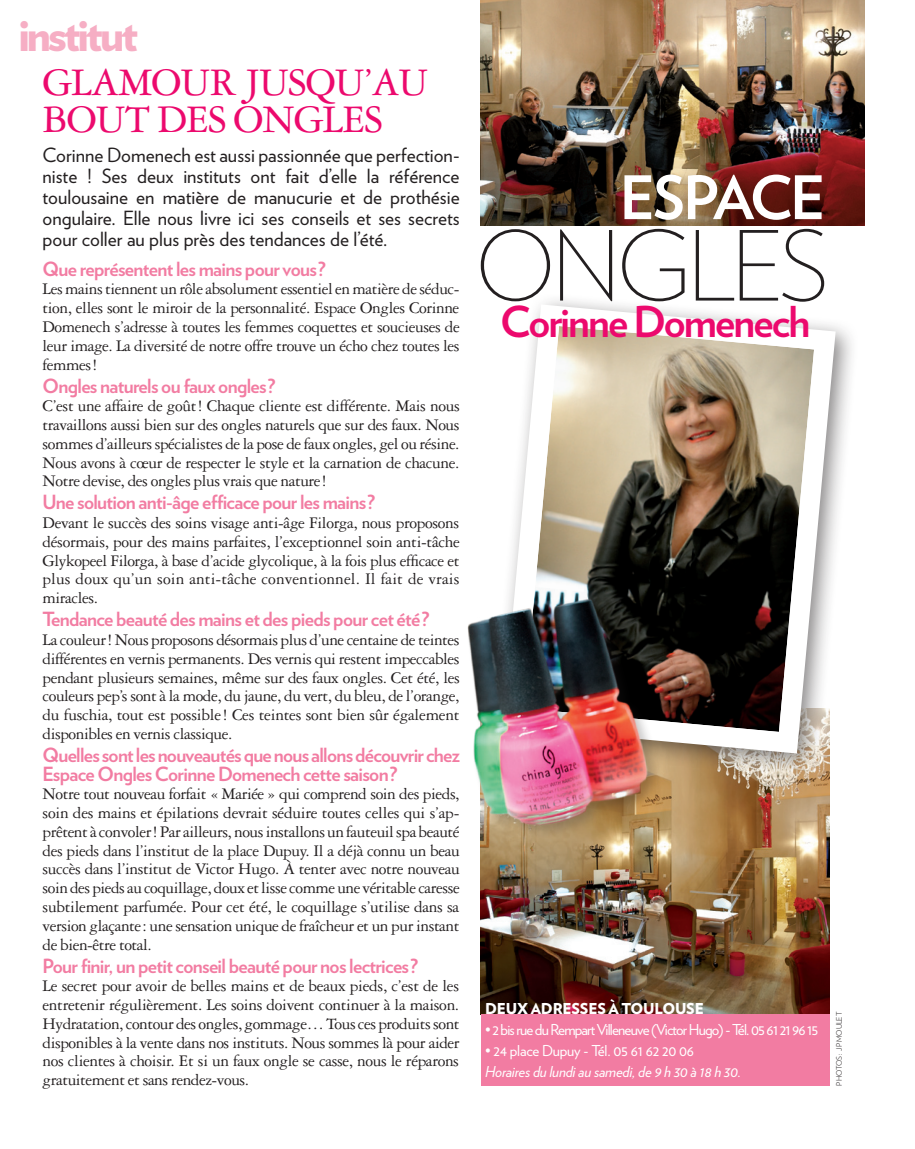
<style>
.page{position:relative;width:915px;height:1149px;background:#fff}
.page>*{position:absolute;margin:0;border:0;box-sizing:border-box;transform-origin:0 0}
.TITRE_LIGHT{font:200 96.15px "Verlag";letter-spacing:-.05em;color:#231f20}
.TITRE_LIGHT-2{font:700 59.7px "Verlag";letter-spacing:-.04em;color:#fff}
.t1{font:900 45px "Verlag";letter-spacing:-.075em;color:#f6aec4}
.TITRE_LIGHT-3{font:700 42.45px "Verlag";letter-spacing:-.045em;color:#ec096d}
.Redac___Texte_normal{font:41.55px/37px "Garamond Three";letter-spacing:-.025em;color:#ec096d}
.Inter{font:700 19.5px/18.8px "Verlag";letter-spacing:-.035em;color:#f27ca2}
.chapo{font:19.5px/21px "Verlag";color:#231f20;text-align:justify}
.Redac___Texte_normal-2{font:17.25px/18.8px "Garamond Three";letter-spacing:-.025em;color:#231f20;text-align:justify}
.ADN_Adresse{font:15px "Verlag";letter-spacing:-.055em;color:#fff}
.ADN_Adresse-2{font:italic 15px "Verlag";letter-spacing:-.015em;color:#fff}
.ADN_Adresse-3{font:15px "Verlag";letter-spacing:-.015em;color:#fff}
.ADN_Adresse-4{font:900 15px "Verlag";letter-spacing:-.015em;color:#fff}
.Rédac___Crédit_photo{font:300 7.5px "Verlag";letter-spacing:-.015em;color:#231f20}
</style>
<div class="page">
<img style="left:480px;top:777px;width:349px;height:236px">
<div style="left:490px;top:293px;width:369px;height:484px;background:#231f20;opacity:.55"></div>
<svg style="left:491px;top:293px;width:355px;height:471px"></svg>
<img style="left:480px;top:0;width:384px;height:225px">
<div style="left:480px;top:1013px;width:349px;height:71px;background:#f27ca2"></div>
<div style="left:465px;top:596px;width:196px;height:242px;background:#231f20;opacity:.25"></div>
<img style="left:465px;top:595px;width:192px;height:234px">
<p class="t1" style="left:18px;top:-2px;width:122px">institut</p>
<p class="Redac___Texte_normal" style="left:43px;top:64px;width:387px">GLAMOUR JUSQU’AU<br>BOUT DES ONGLES</p>
<p class="chapo" style="left:43px;top:143px;width:418px">Corinne Domenech est aussi passionnée que perfection&shy;niste ! Ses deux instituts ont fait d’elle la référence toulousaine en matière de manucurie et de prothésie ongulaire. Elle nous livre ici ses conseils et ses secrets pour coller au plus près des tendances de l’été.</p>
<p class="Inter" style="left:43px;top:258px;width:285px">Que représentent les mains pour vous ?</p>
<p class="Redac___Texte_normal-2" style="left:43px;top:280px;width:419px">Les mains tiennent un rôle absolument essentiel en matière de séduc&shy;tion, elles sont le miroir de la personnalité. Espace Ongles Corinne Domenech s’adresse à toutes les femmes coquettes et soucieuses de leur image. La diversité de notre offre trouve un écho chez toutes les femmes!</p>
<p class="Inter" style="left:43px;top:375px;width:234px">Ongles naturels ou faux ongles ?</p>
<p class="Redac___Texte_normal-2" style="left:43px;top:397px;width:418px">C’est une affaire de goût! Chaque cliente est différente. Mais nous travaillons aussi bien sur des ongles naturels que sur des faux. Nous sommes d’ailleurs spécialistes de la pose de faux ongles, gel ou résine.<br>Nous avons à cœur de respecter le style et la carnation de chacune.<br>Notre devise, des ongles plus vrais que nature!</p>
<p class="Inter" style="left:43px;top:492px;width:334px">Une solution anti-âge efficace pour les mains ?</p>
<p class="Redac___Texte_normal-2" style="left:43px;top:513px;width:418px">Devant le succès des soins visage anti-âge Filorga, nous proposons désormais, pour des mains parfaites, l’exceptionnel soin anti-tâche Glykopeel Filorga, à base d’acide glycolique, à la fois plus efficace et plus doux qu’un soin anti-tâche conventionnel. Il fait de vrais miracles.</p>
<p class="Inter" style="left:43px;top:608px;width:388px">Tendance beauté des mains et des pieds pour cet été ?</p>
<p class="Redac___Texte_normal-2" style="left:43px;top:630px;width:418px">La couleur! Nous proposons désormais plus d’une centaine de teintes différentes en vernis permanents. Des vernis qui restent impeccables pendant plusieurs semaines, même sur des faux ongles. Cet été, les couleurs pep’s sont à la mode, du jaune, du vert, du bleu, de l’orange, du fuschia, tout est possible! Ces teintes sont bien sûr également disponibles en vernis classique.</p>
<p class="Inter" style="left:43px;top:744px;width:419px">Quelles sont les nouveautés que nous allons découvrir chez<br>Espace Ongles Corinne Domenech cette saison ?</p>
<p class="Redac___Texte_normal-2" style="left:43px;top:784px;width:418px">Notre tout nouveau forfait « Mariée » qui comprend soin des pieds, soin des mains et épilations devrait séduire toutes celles qui s’ap&shy;prêtent à convoler! Par ailleurs, nous installons un fauteuil spa beauté des pieds dans l’institut de la place Dupuy. Il a déjà connu un beau succès dans l’institut de Victor Hugo. À tenter avec notre nouveau soin des pieds au coquillage, doux et lisse comme une véritable caresse subtilement parfumée. Pour cet été, le coquillage s’utilise dans sa version glaçante: une sensation unique de fraîcheur et un pur instant de bien-être total.</p>
<p class="Inter" style="left:43px;top:954px;width:377px">Pour finir, un petit conseil beauté pour nos lectrices ?</p>
<p class="Redac___Texte_normal-2" style="left:43px;top:976px;width:418px">Le secret pour avoir de belles mains et de beaux pieds, c’est de les entretenir régulièrement. Les soins doivent continuer à la maison.<br>Hydratation, contour des ongles, gommage… Tous ces produits sont disponibles à la vente dans nos instituts. Nous sommes là pour aider nos clientes à choisir. Et si un faux ongle se casse, nous le réparons gratuitement et sans rendez-vous.</p>
<p class="TITRE_LIGHT-2" style="left:619px;top:150px;width:207px">ESPACE</p>
<p class="TITRE_LIGHT" style="left:474px;top:197px;width:357px">ONGLES</p>
<p class="TITRE_LIGHT-3" style="left:500px;top:288px;width:311px">Corinne Domenech</p>
<p class="ADN_Adresse-4" style="left:485px;top:996px;width:220px">DEUX ADRESSES À TOULOUSE</p>
<p class="ADN_Adresse" style="left:485px;top:1017px;width:334px">• 2 bis rue du Rempart Villeneuve (Victor Hugo) - Tél. 05 61 21 96 15</p>
<p class="ADN_Adresse-3" style="left:485px;top:1038px;width:210px">• 24 place Dupuy - Tél. 05 61 62 20 06</p>
<p class="ADN_Adresse-2" style="left:485px;top:1059px;width:257px">Horaires du lundi au samedi, de 9 h 30 à 18 h 30.</p>
<p class="Rédac___Crédit_photo" style="left:833px;top:1085px;width:75px;rotate:-90deg">PHOTOS : JP MOULET</p>
</div>
